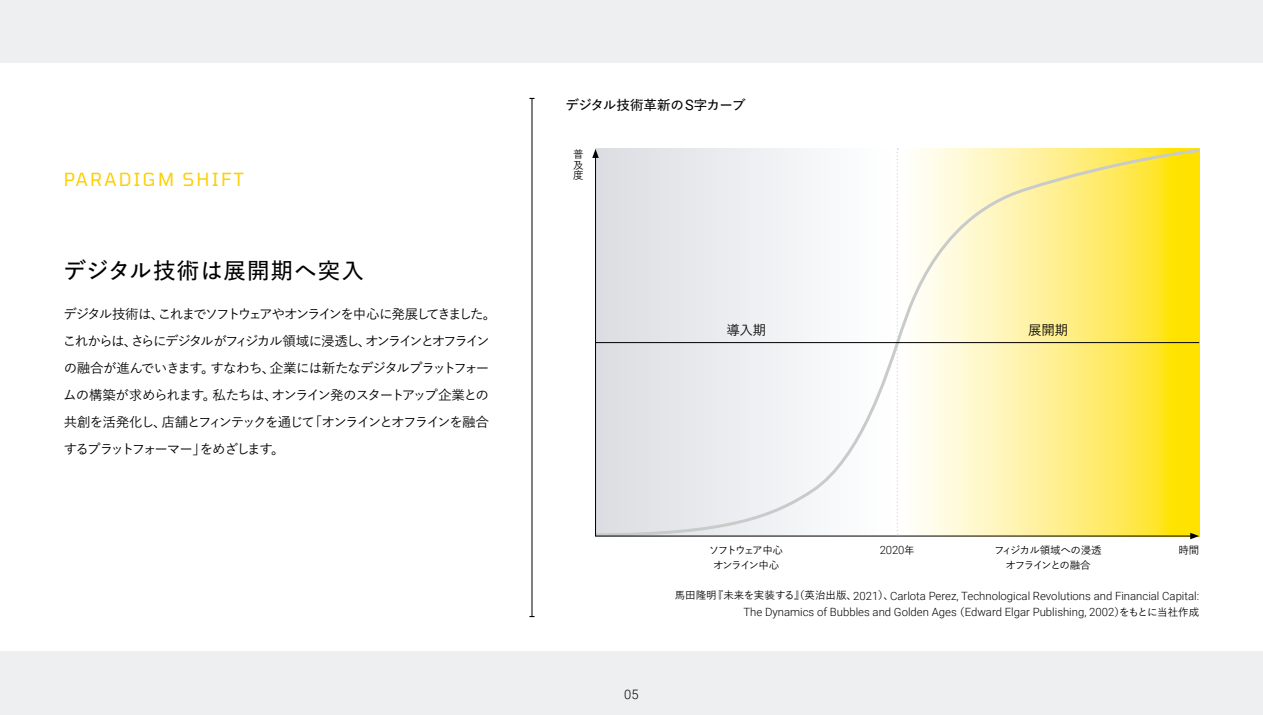
<style>
.page{position:relative;width:1263px;height:715px;background:#fff}
.page>*{position:absolute;margin:0;border:0;box-sizing:border-box;transform-origin:0 0}
.t1{font:600 22.5px "Yu Go Pr 6 N";letter-spacing:.045em;color:#000}
.t2{font:18px "Tomorrow";letter-spacing:.125em;color:#fdd000}
.t3{font:500 13.5px/27px "Yu Go Pr 6 N";letter-spacing:-.105em;color:#000}
.t4{font:600 13.5px "Yu Go Pr 6 N";letter-spacing:-.035em;color:#000}
.t5{font:300 12.9px "Roboto";color:#000}
.t6{font:300 11.4px/16.5px "Roboto";color:#000;text-align:right}
.t7{font:500 10.5px/15px "Yu Go Pr 6 N";letter-spacing:-.08em;color:#000;text-align:center}
.t8{font:500 10.5px/10.4px "Yu Go Pr 6 N";letter-spacing:-.115em;color:#000;text-align:justify}
.t9{font:500 10.5px "Yu Go Pr 6 N";letter-spacing:-.17em;color:#000}
.s1{font-family:"Roboto";font-weight:400;font-size:14.55px}
.s2{font-family:"Yu Go Pr 6 N";font-weight:500;font-size:10.5px}
</style>
<div class="page">
<div style="left:0;top:0;width:1263px;height:714px;background:#eeeff1"></div>
<div style="left:0;top:64px;width:1263px;height:587px;background:#fff"></div>
<svg style="left:595px;top:148px;width:605px;height:389px"></svg>
<svg style="left:595px;top:155px;width:598px;height:381px"></svg>
<svg style="left:592px;top:149px;width:7px;height:9px"></svg>
<svg style="left:1190px;top:532px;width:9px;height:7px"></svg>
<hr style="left:532px;top:98px;width:1px;height:518px;background:#000">
<svg style="left:897px;top:148px;width:1px;height:387px"></svg>
<hr style="left:595px;top:342px;width:604px;height:1px;background:#000">
<h2 class="t2" style="left:64px;top:165px;width:181px">PARADIGM SHIFT</h2>
<h1 class="t1" style="left:63px;top:250px;width:302px">デジタル技術は展開期へ突入</h1>
<p class="t3" style="left:63px;top:299px;width:435px">デジタル技術は、これまでソフトウェアやオンラインを中心に発展してきました。これからは、さらにデジタルがフィジカル領域に浸透し、オンラインとオフラインの融合が進んでいきます。すなわち、企業には新たなデジタルプラットフォームの構築が求められます。私たちは、オンライン発のスタートアップ企業との共創を活発化し、店舗とフィンテックを通じて「オンラインとオフラインを融合するプラットフォーマー」をめざします。</p>
<p class="t4" style="left:565px;top:92px;width:182px">デジタル技術革新の<span class="s1">S</span>字カーブ</p>
<p class="t8" style="left:573px;top:148px;width:12px">普及度</p>
<p class="t3" style="left:726px;top:315px;width:41px">導入期</p>
<p class="t3" style="left:1028px;top:315px;width:41px">展開期</p>
<p class="t7" style="left:994px;top:541px;width:109px">フィジカル領域への浸透オフラインとの融合</p>
<p class="t6" style="left:880px;top:541px;width:36px">2020<span class="s2">年</span></p>
<p class="t9" style="left:709px;top:540px;width:76px">ソフトウェア中心</p>
<p class="t8" style="left:1178px;top:543px;width:22px">時間</p>
<p class="t8" style="left:713px;top:558px;width:68px">オンライン中心</p>
<p class="t5" style="left:624px;top:685px;width:16px">05</p>
<p class="t6" style="left:675px;top:586px;width:526px"><span class="s2">馬田隆明『未来を実装する』（英治出版、</span>2021<span class="s2">）、</span>Carlota Perez, Technological Revolutions and Financial Capital:<br>The Dynamics of Bubbles and Golden Ages <span class="s2">（</span>Edward Elgar Publishing, 2002<span class="s2">）をもとに当社作成</span></p>
</div>
